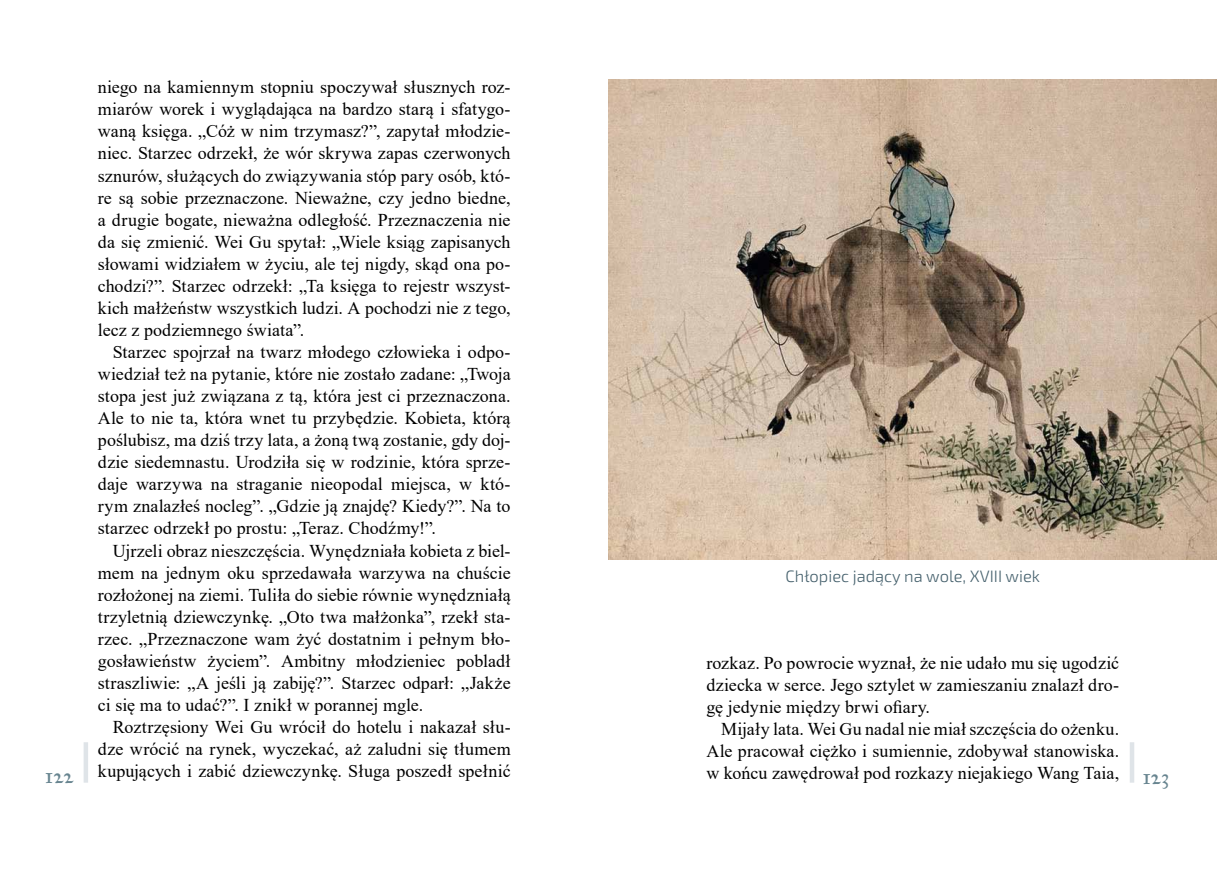
<style>
.page{position:relative;width:1217px;height:872px;background:#fff}
.page>*{position:absolute;margin:0;border:0;box-sizing:border-box;transform-origin:0 0}
.t1{font:21px "IM FELL Great Primer Italic";color:#688590}
.t2{font:18px/22px "Times New Roman";letter-spacing:.005em;color:#000;text-align:justify}
.t3{font:300 16.5px "Exo 2";color:#46616d}
</style>
<div class="page">
<hr style="left:84px;top:742px;width:4px;height:40px;background:#dfe4e8">
<svg style="left:1130px;top:742px;width:3px;height:40px"></svg>
<img style="left:608px;top:79px;width:608px;height:480px">
<p class="t2" style="left:98px;top:76px;width:414px">niego na kamiennym stopniu spoczywał słusznych roz&shy;miarów worek i wyglądająca na bardzo starą i sfatygo&shy;waną księga. „Cóż w nim trzymasz?”, zapytał młodzie&shy;niec. Starzec odrzekł, że wór skrywa zapas czerwonych sznurów, służących do związywania stóp pary osób, któ&shy;re są sobie przeznaczone. Nieważne, czy jedno biedne, a drugie bogate, nieważna odległość. Przeznaczenia nie da się zmienić. Wei Gu spytał: „Wiele ksiąg zapisanych słowami widziałem w życiu, ale tej nigdy, skąd ona po&shy;chodzi?”. Starzec odrzekł: „Ta księga to rejestr wszyst&shy;kich małżeństw wszystkich ludzi. A pochodzi nie z tego, lecz z podziemnego świata”.</p>
<p class="t2" style="left:98px;top:340px;width:414px;text-indent:15px">Starzec spojrzał na twarz młodego człowieka i odpo&shy;wiedział też na pytanie, które nie zostało zadane: „Twoja stopa jest już związana z tą, która jest ci przeznaczona.<br>Ale to nie ta, która wnet tu przybędzie. Kobieta, którą poślubisz, ma dziś trzy lata, a żoną twą zostanie, gdy doj&shy;dzie siedemnastu. Urodziła się w rodzinie, która sprze&shy;daje warzywa na straganie nieopodal miejsca, w któ&shy;rym znalazłeś nocleg”. „Gdzie ją znajdę? Kiedy?”. Na to starzec odrzekł po prostu: „Teraz. Chodźmy!”.</p>
<p class="t2" style="left:98px;top:539px;width:414px;text-indent:15px">Ujrzeli obraz nieszczęścia. Wynędzniała kobieta z biel&shy;mem na jednym oku sprzedawała warzywa na chuście rozłożonej na ziemi. Tuliła do siebie równie wynędzniałą trzyletnią dziewczynkę. „Oto twa małżonka”, rzekł sta&shy;rzec. „Przeznaczone wam żyć dostatnim i pełnym bło&shy;gosławieństw życiem”. Ambitny młodzieniec pobladł straszliwie: „A jeśli ją zabiję?”. Starzec odparł: „Jakże ci się ma to udać?”. I znikł w porannej mgle.</p>
<p class="t2" style="left:98px;top:715px;width:414px;text-indent:15px">Roztrzęsiony Wei Gu wrócił do hotelu i nakazał słu&shy;dze wrócić na rynek, wyczekać, aż zaludni się tłumem kupujących i zabić dziewczynkę. Sługa poszedł spełnić</p>
<p class="t3" style="left:785px;top:564px;width:256px">Chłopiec jadący na wole, XVIII wiek</p>
<p class="t2" style="left:706px;top:651px;width:414px">rozkaz. Po powrocie wyznał, że nie udało mu się ugodzić dziecka w serce. Jego sztylet w zamieszaniu znalazł dro&shy;gę jedynie między brwi ofiary.</p>
<p class="t2" style="left:706px;top:717px;width:414px;text-indent:15px">Mijały lata. Wei Gu nadal nie miał szczęścia do ożenku.<br>Ale pracował ciężko i sumiennie, zdobywał stanowiska. w końcu zawędrował pod rozkazy niejakiego Wang Taia,</p>
<p class="t1" style="left:45px;top:763px;width:30px">122</p>
<p class="t1" style="left:1142px;top:763px;width:29px">123</p>
</div>
